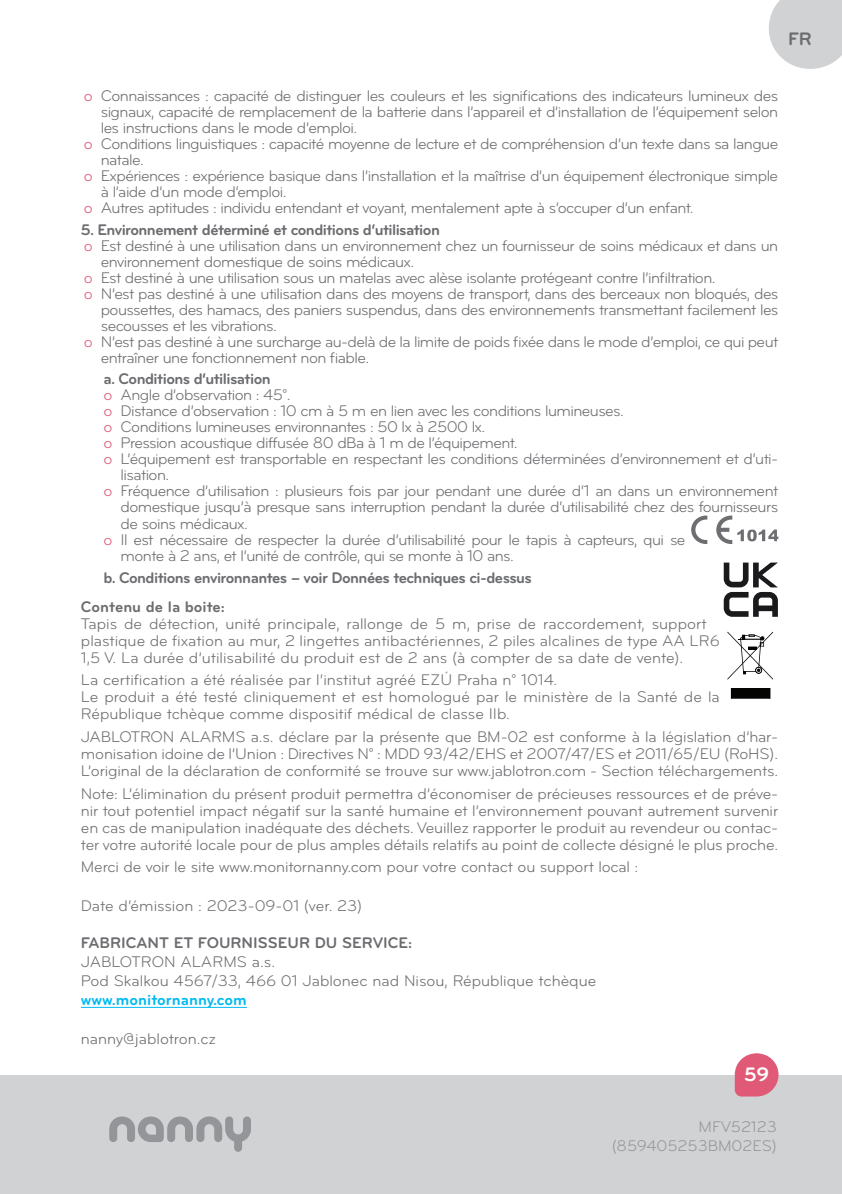
<style>
.page{position:relative;width:842px;height:1194px;background:#fff}
.page>*{position:absolute;margin:0;border:0;box-sizing:border-box;transform-origin:0 0}
.t1{font:700 20.2px "Bryant";color:#fff}
.t2{font:700 18.8px "Bryant";color:#6c6d70}
.t3{font:16px/17px "Bryant";letter-spacing:-.035em;color:#6c6d70;text-align:justify}
.t4{font:16px/17px "Bryant";color:#6c6d70}
.t5{font:700 16px/28.4px "Bryant";letter-spacing:-.035em;color:#6c6d70}
.t6{font:16px "Bryant";letter-spacing:-.01em;color:#6c6d70}
.t7{font:700 16px "Bryant";color:#6c6d70}
.t8{font:16px/19.2px "Bryant";color:#939598;text-align:right}
.t9{font:700 16px "Bryant";color:#00baf1}
.s1{color:#e05a77}
</style>
<div class="page">
<svg style="left:769px;top:0;width:73px;height:69px;background:#d6d7d8"></svg>
<div style="left:0;top:1074px;width:842px;height:119px;background:#d1d2d4"></div>
<svg style="left:109px;top:1116px;width:142px;height:35px"></svg>
<svg style="left:735px;top:1053px;width:44px;height:43px"></svg>
<hr style="left:81px;top:1006px;width:166px;height:1px;background:#00baf1">
<svg style="left:691px;top:515px;width:16px;height:29px"></svg>
<svg style="left:716px;top:515px;width:62px;height:29px"></svg>
<div style="left:731px;top:688px;width:39px;height:10px;background:#040503"></div>
<svg style="left:727px;top:631px;width:46px;height:48px"></svg>
<svg style="left:724px;top:562px;width:54px;height:54px"></svg>
<p class="t2" style="left:788px;top:31px;width:25px">FR</p>
<p class="t3" style="left:84px;top:89px;width:696px"><span class="s1">o</span> Connaissances : capacité de distinguer les couleurs et les significations des indicateurs lumineux des</p>
<p class="t3" style="left:101px;top:105px;width:679px">signaux, capacité de remplacement de la batterie dans l’appareil et d’installation de l’équipement selon</p>
<p class="t3" style="left:101px;top:121px;width:258px">les instructions dans le mode d’emploi.</p>
<p class="t3" style="left:84px;top:137px;width:696px"><span class="s1">o</span> Conditions linguistiques : capacité moyenne de lecture et de compréhension d’un texte dans sa langue</p>
<p class="t3" style="left:101px;top:153px;width:45px">natale.</p>
<p class="t3" style="left:84px;top:169px;width:696px"><span class="s1">o</span> Expériences : expérience basique dans l’installation et la maîtrise d’un équipement électronique simple</p>
<p class="t3" style="left:101px;top:185px;width:187px">à l’aide d’un mode d‘emploi.</p>
<p class="t3" style="left:84px;top:201px;width:611px"><span class="s1">o</span> Autres aptitudes : individu entendant et voyant, mentalement apte à s‘occuper d’un enfant.</p>
<p class="t5" style="left:81px;top:216px;width:361px">5. Environnement déterminé et conditions d‘utilisation</p>
<p class="t3" style="left:84px;top:238px;width:696px"><span class="s1">o</span> Est destiné à une utilisation dans un environnement chez un fournisseur de soins médicaux et dans un</p>
<p class="t3" style="left:101px;top:254px;width:315px">environnement domestique de soins médicaux.</p>
<p class="t3" style="left:84px;top:270px;width:633px"><span class="s1">o</span> Est destiné à une utilisation sous un matelas avec alèse isolante protégeant contre l’infiltration.</p>
<p class="t3" style="left:84px;top:286px;width:696px"><span class="s1">o</span> N’est pas destiné à une utilisation dans des moyens de transport, dans des berceaux non bloqués, des</p>
<p class="t3" style="left:101px;top:302px;width:679px">poussettes, des hamacs, des paniers suspendus, dans des environnements transmettant facilement les</p>
<p class="t3" style="left:101px;top:318px;width:178px">secousses et les vibrations.</p>
<p class="t3" style="left:84px;top:334px;width:696px"><span class="s1">o</span> N’est pas destiné à une surcharge au-delà de la limite de poids fixée dans le mode d’emploi, ce qui peut</p>
<p class="t3" style="left:101px;top:350px;width:270px">entraîner une fonctionnement non fiable.</p>
<p class="t5" style="left:104px;top:366px;width:169px">a. Conditions d‘utilisation</p>
<p class="t3" style="left:104px;top:388px;width:188px"><span class="s1">o</span> Angle d’observation : 45°.</p>
<p class="t3" style="left:104px;top:404px;width:522px"><span class="s1">o</span> Distance d’observation : 10 cm à 5 m en lien avec les conditions lumineuses.</p>
<p class="t3" style="left:104px;top:420px;width:383px"><span class="s1">o</span> Conditions lumineuses environnantes : 50 lx à 2500 lx.</p>
<p class="t3" style="left:104px;top:436px;width:415px"><span class="s1">o</span> Pression acoustique diffusée 80 dBa à 1 m de l’équipement.</p>
<p class="t3" style="left:104px;top:452px;width:676px"><span class="s1">o</span> L’équipement est transportable en respectant les conditions déterminées d’environnement et d‘uti-</p>
<p class="t3" style="left:121px;top:468px;width:50px">lisation.</p>
<p class="t3" style="left:104px;top:484px;width:676px"><span class="s1">o</span> Fréquence d’utilisation : plusieurs fois par jour pendant une durée d‘1 an dans un environnement</p>
<p class="t3" style="left:121px;top:500px;width:659px">domestique jusqu’à presque sans interruption pendant la durée d‘utilisabilité chez des fournisseurs</p>
<p class="t3" style="left:121px;top:516px;width:129px">de soins médicaux.</p>
<p class="t3" style="left:104px;top:532px;width:583px"><span class="s1">o</span> Il est nécessaire de respecter la durée d’utilisabilité pour le tapis à capteurs, qui se</p>
<p class="t3" style="left:121px;top:548px;width:395px">monte à 2 ans, et l’unité de contrôle, qui se monte à 10 ans.</p>
<p class="t5" style="left:81px;top:565px;width:453px;text-indent:23px">b. Conditions environnantes – voir Données techniques ci-dessus<br>Contenu de la boite:</p>
<p class="t4" style="left:81px;top:616px;width:640px">Tapis de détection, unité principale, rallonge de 5 m, prise de raccordement, support plastique de fixation au mur, 2 lingettes antibactériennes, 2 piles alcalines de type AA LR6<br>1,5 V. La durée d’utilisabilité du produit est de 2 ans (à compter de sa date de vente).</p>
<p class="t4" style="left:81px;top:673px;width:640px">La certification a é té ré alisé e par l‘institut agré é EZÚ Praha n° 1014.<br>Le produit a é té testé cliniquement et est homologué par le ministè re de la Santé de la<br>Ré publique tchè que comme dispositif mé dical de classe IIb.</p>
<p class="t3" style="left:81px;top:729px;width:699px">JABLOTRON ALARMS a.s. dé clare par la pré sente que BM-02 est conforme à la lé gislation d’har&shy;monisation idoine de l’Union : Directives N° : MDD 93/42/EHS et 2007/47/ES et 2011/65/EU (RoHS).<br>L’original de la dé claration de conformité se trouve sur www.jablotron.com - Section té lé chargements.</p>
<p class="t3" style="left:81px;top:786px;width:699px">Note: L’élimination du présent produit permettra d’économiser de précieuses ressources et de préve&shy;nir tout potentiel impact négatif sur la santé humaine et l’environnement pouvant autrement survenir en cas de manipulation inadéquate des déchets. Veuillez rapporter le produit au revendeur ou contac&shy;ter votre autorité locale pour de plus amples détails relatifs au point de collecte désigné le plus proche.</p>
<p class="t6" style="left:81px;top:860px;width:559px">Merci de voir le site www.monitornanny.com pour votre contact ou support local :</p>
<p class="t4" style="left:81px;top:898px;width:283px">Date d‘émission : 2023-09-01 (ver. 23)</p>
<p class="t7" style="left:81px;top:936px;width:333px">FABRICANT ET FOURNISSEUR DU SERVICE:</p>
<p class="t4" style="left:81px;top:953px;width:517px;line-height:19.2px">JABLOTRON ALARMS a.s.<br>Pod Skalkou 4567/33, 466 01 Jablonec nad Nisou, Ré publique tchè que</p>
<p class="t9" style="left:81px;top:993px;width:168px">www.monitornanny.com</p>
<p class="t4" style="left:81px;top:1031px;width:137px">nanny@jablotron.cz</p>
<p class="t1" style="left:744px;top:1065px;width:26px">59</p>
<p class="t8" style="left:612px;top:1118px;width:167px">MFV52123 (859405253BM02ES)</p>
</div>
